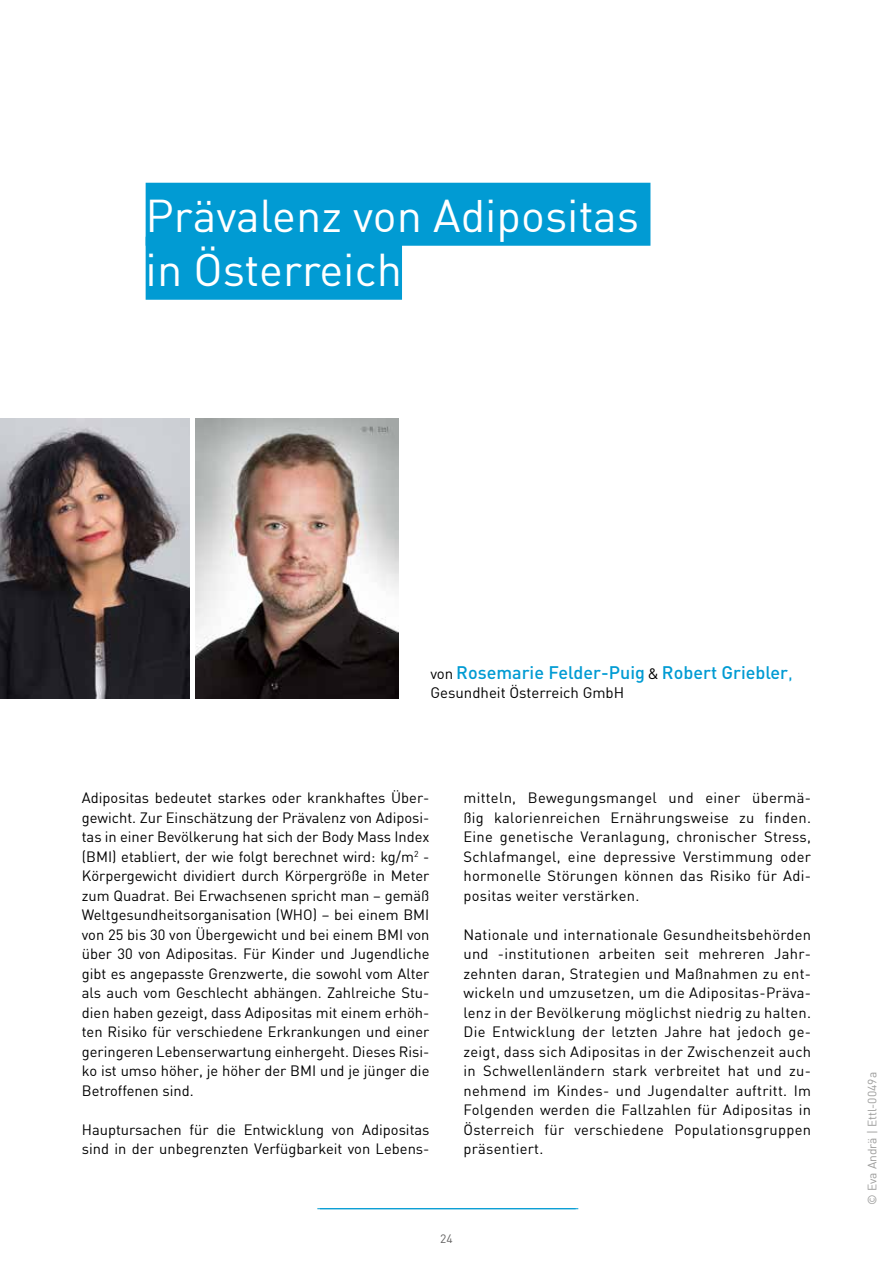
<style>
.page{position:relative;width:893px;height:1263px;background:#fff}
.page>*{position:absolute;margin:0;border:0;box-sizing:border-box;transform-origin:0 0}
.t1{font:45px/54px "DIN";color:#fff}
.t2{font:500 18px "DIN Pro";color:#019bd3}
.t3{font:15px "DIN";color:#000}
.t4{font:14.7px/19.5px "DIN";color:#000;text-align:justify}
.t5{font:12px "DIN";color:#9d9d9c}
.t6{font:12px "DIN";color:#646363}
.s1{font-family:"DIN";font-weight:400;font-size:15px;color:#000}
.s2{font-weight:400}
</style>
<div class="page">
<hr style="left:320px;top:1208px;width:258px;height:1px;background:#019bd3">
<hr style="left:317px;top:1208px;width:259px;height:1px;background:#019bd3">
<img style="left:0;top:418px;width:189px;height:280px">
<img style="left:196px;top:418px;width:202px;height:280px">
<div style="left:146px;top:183px;width:504px;height:63px;background:#019bd3"></div>
<div style="left:146px;top:237px;width:256px;height:63px;background:#019bd3"></div>
<h1 class="t1" style="left:146px;top:188px;width:495px">Prävalenz von Adipositas in Österreich</h1>
<p class="t2" style="left:430px;top:660px;width:364px"><span class="s1">von</span> Rosemarie Felder-Puig <span class="s1">&amp;</span> Robert Griebler<span class="s2">,</span></p>
<p class="t3" style="left:430px;top:683px;width:195px">Gesundheit Österreich GmbH</p>
<p class="t4" style="left:82px;top:788px;width:349px">Adipositas bedeutet starkes oder krankhaftes Über&shy;gewicht. Zur Einschätzung der Prävalenz von Adiposi&shy;tas in einer Bevölkerung hat sich der Body Mass Index (BMI) etabliert, der wie folgt berechnet wird: kg/m<sup>2</sup> - Körpergewicht dividiert durch Körpergröße in Meter zum Quadrat. Bei Erwachsenen spricht man – gemäß Weltgesundheitsorganisation (WHO) – bei einem BMI von 25 bis 30 von Übergewicht und bei einem BMI von über 30 von Adipositas. Für Kinder und Jugendliche gibt es angepasste Grenzwerte, die sowohl vom Alter als auch vom Geschlecht abhängen. Zahlreiche Stu&shy;dien haben gezeigt, dass Adipositas mit einem erhöh&shy;ten Risiko für verschiedene Erkrankungen und einer geringeren Lebenserwartung einhergeht. Dieses Risi&shy;ko ist umso höher, je höher der BMI und je jünger die Betroffenen sind.</p>
<p class="t4" style="left:82px;top:1119px;width:349px">Hauptursachen für die Entwicklung von Adipositas sind in der unbegrenzten Verfügbarkeit von Lebens-</p>
<p class="t4" style="left:463px;top:788px;width:349px">mitteln, Bewegungsmangel und einer übermä&shy;ßig kalorienreichen Ernährungsweise zu finden.<br>Eine genetische Veranlagung, chronischer Stress, Schlafmangel, eine depressive Verstimmung oder hormonelle Störungen können das Risiko für Adi&shy;positas weiter verstärken.</p>
<p class="t4" style="left:463px;top:924px;width:349px">Nationale und internationale Gesundheitsbehörden und -institutionen arbeiten seit mehreren Jahr&shy;zehnten daran, Strategien und Maßnahmen zu ent&shy;wickeln und umzusetzen, um die Adipositas-Präva&shy;lenz in der Bevölkerung möglichst niedrig zu halten.<br>Die Entwicklung der letzten Jahre hat jedoch ge&shy;zeigt, dass sich Adipositas in der Zwischenzeit auch in Schwellenländern stark verbreitet hat und zu&shy;nehmend im Kindes- und Jugendalter auftritt. Im Folgenden werden die Fallzahlen für Adipositas in Österreich für verschiedene Populationsgruppen präsentiert.</p>
<p class="t6" style="left:440px;top:1231px;width:14px">24</p>
<p class="t5" style="left:865px;top:1204px;width:134px;rotate:-90deg">© Eva Andrä | Ettl-0049a</p>
</div>
